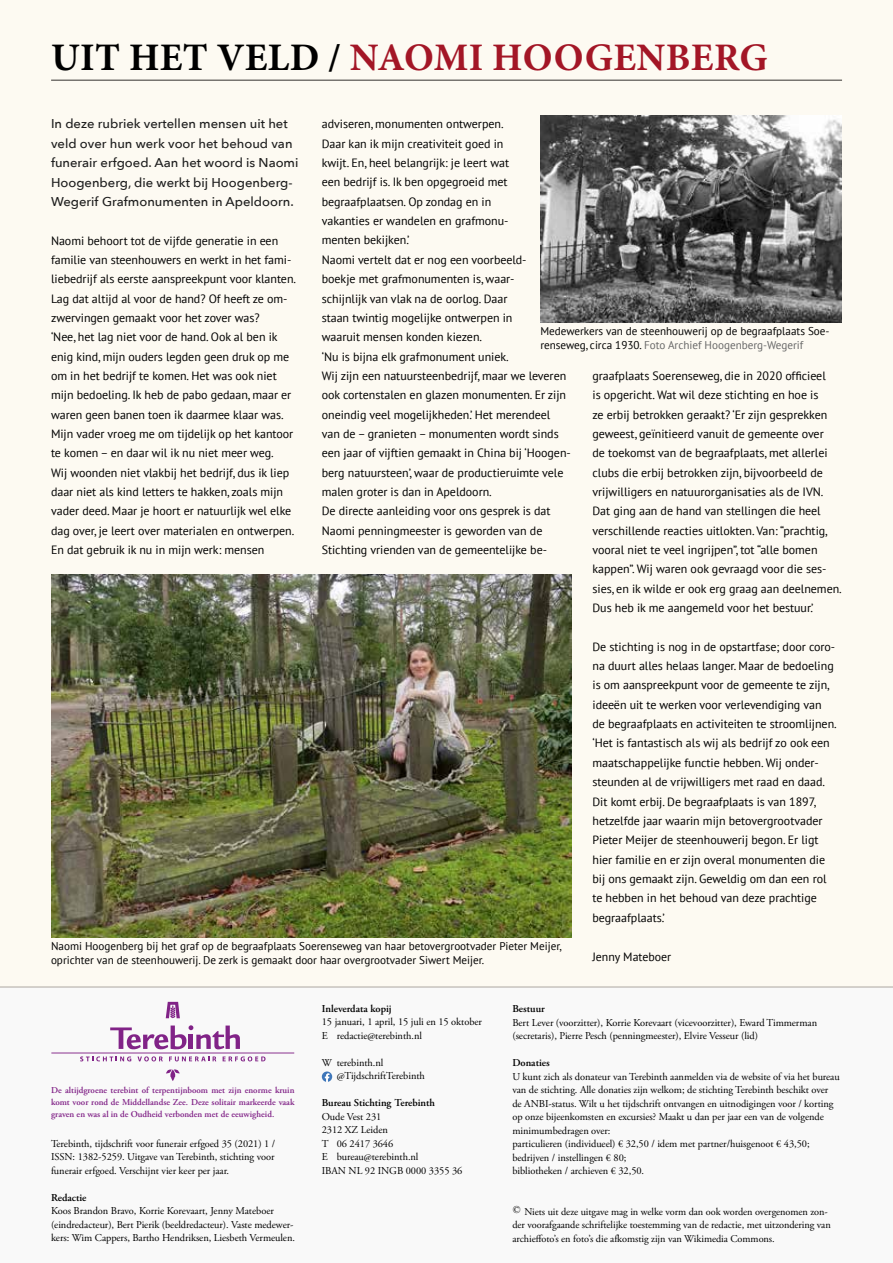
<style>
.page{position:relative;width:893px;height:1263px;background:#fff}
.page>*{position:absolute;margin:0;border:0;box-sizing:border-box;transform-origin:0 0}
.t1{font:700 39px "Minion Pro";letter-spacing:.01em;color:#a31626}
.t2{font:500 12.75px/19.4px "Avenir Next";color:#1e1e1e}
.t3{font:12px/19.4px "PT Sans";letter-spacing:-.005em;color:#000}
.t4{font:11.25px/13.5px "PT Sans";color:#000}
.t5{font:10.5px/13.5px "Adobe Garamond Pro";letter-spacing:-.005em;color:#000}
.t6{font:600 10.5px "Adobe Garamond Pro";color:#000}
.t7{font:10.35px/13.5px "Adobe Garamond Pro";letter-spacing:-.005em;color:#000}
.t8{font:600 9px/12px "Adobe Garamond Pro";color:#812387;text-align:justify}
.s1{color:#000}
.s2{color:#676767}
.s3{font-family:"Times New Roman";font-style:italic}
</style>
<div class="page">
<div style="left:0;top:0;width:893px;height:998px;background:#fdfaf2"></div>
<hr style="left:51px;top:80px;width:791px;height:1px;background:#353230">
<svg style="left:322px;top:1071px;width:10px;height:11px"></svg>
<svg style="left:166px;top:1002px;width:14px;height:16px"></svg>
<svg style="left:166px;top:1069px;width:14px;height:12px"></svg>
<svg style="left:51px;top:1025px;width:243px;height:37px"></svg>
<img style="left:51px;top:574px;width:520px;height:364px">
<img style="left:540px;top:116px;width:302px;height:207px">
<h1 class="t1" style="left:51px;top:30px;width:718px"><span class="s1">UIT HET VELD /</span> NAOMI HOOGENBERG</h1>
<p class="t2" style="left:51px;top:114px;width:249px">In deze rubriek vertellen mensen uit het veld over hun werk voor het behoud van funerair erfgoed. Aan het woord is Naomi Hoogenberg, die werkt bij Hoogenberg-Wegerif Grafmonumenten in Apeldoorn.</p>
<p class="t3" style="left:51px;top:230px;width:247px">Naomi behoort tot de vijfde generatie in een familie van steenhouwers en werkt in het fami&shy;liebedrijf als eerste aanspreekpunt voor klanten.<br>Lag dat altijd al voor de hand? Of heeft ze om&shy;zwervingen gemaakt voor het zover was?<br>‘Nee, het lag niet voor de hand. Ook al ben ik enig kind, mijn ouders legden geen druk op me om in het bedrijf te komen. Het was ook niet mijn bedoeling. Ik heb de pabo gedaan, maar er waren geen banen toen ik daarmee klaar was.<br>Mijn vader vroeg me om tijdelijk op het kantoor te komen – en daar wil ik nu niet meer weg.<br>Wij woonden niet vlakbij het bedrijf, dus ik liep daar niet als kind letters te hakken, zoals mijn vader deed. Maar je hoort er natuurlijk wel elke dag over, je leert over materialen en ontwerpen.<br>En dat gebruik ik nu in mijn werk: mensen</p>
<p class="t3" style="left:322px;top:114px;width:249px">adviseren, monumenten ontwerpen.<br>Daar kan ik mijn creativiteit goed in<br>kwijt. En, heel belangrijk: je leert wat<br>een bedrijf is. Ik ben opgegroeid met begraafplaatsen. Op zondag en in<br>vakanties er wandelen en grafmonu-<br>menten bekijken.’<br>Naomi vertelt dat er nog een voorbeeld-<br>boekje met grafmonumenten is, waar-<br>schijnlijk van vlak na de oorlog. Daar<br>staan twintig mogelijke ontwerpen in<br>waaruit mensen konden kiezen.<br>‘Nu is bijna elk grafmonument uniek.<br>Wij zijn een natuursteenbedrijf, maar we leveren ook cortenstalen en glazen monumenten. Er zijn oneindig veel mogelijkheden.’ Het merendeel van de – granieten – monumenten wordt sinds een jaar of vijftien gemaakt in China bij ‘Hoogen&shy;berg natuursteen’, waar de productieruimte vele malen groter is dan in Apeldoorn.<br>De directe aanleiding voor ons gesprek is dat Naomi penningmeester is geworden van de Stichting vrienden van de gemeentelijke be-</p>
<p class="t4" style="left:540px;top:324px;width:291px">Medewerkers van de steenhouwerij op de begraafplaats Soe&shy;renseweg, circa 1930. <span class="s2">Foto Archief Hoogenberg-Wegerif</span></p>
<p class="t3" style="left:592px;top:366px;width:251px">graafplaats Soerenseweg, die in 2020 officieel<br>is opgericht. Wat wil deze stichting en hoe is<br>ze erbij betrokken geraakt? ‘Er zijn gesprekken geweest, geïnitieerd vanuit de gemeente over<br>de toekomst van de begraafplaats, met allerlei clubs die erbij betrokken zijn, bijvoorbeeld de vrijwilligers en natuurorganisaties als de IVN.<br>Dat ging aan de hand van stellingen die heel verschillende reacties uitlokten. Van: “prachtig, vooral niet te veel ingrijpen”, tot “alle bomen kappen”. Wij waren ook gevraagd voor die ses&shy;sies, en ik wilde er ook erg graag aan deelnemen.<br>Dus heb ik me aangemeld voor het bestuur.’</p>
<p class="t3" style="left:592px;top:637px;width:246px">De stichting is nog in de opstartfase; door coro&shy;na duurt alles helaas langer. Maar de bedoeling is om aanspreekpunt voor de gemeente te zijn, ideeën uit te werken voor verlevendiging van de begraafplaats en activiteiten te stroomlijnen. ‘Het is fantastisch als wij als bedrijf zo ook een maatschappelijke functie hebben. Wij onder&shy;steunden al de vrijwilligers met raad en daad.<br>Dit komt erbij. De begraafplaats is van 1897, hetzelfde jaar waarin mijn betovergrootvader Pieter Meijer de steenhouwerij begon. Er ligt hier familie en er zijn overal monumenten die bij ons gemaakt zijn. Geweldig om dan een rol te hebben in het behoud van deze prachtige begraafplaats.’</p>
<p class="t3" style="left:592px;top:946px;width:80px">Jenny Mateboer</p>
<p class="t4" style="left:51px;top:939px;width:512px">Naomi Hoogenberg bij het graf op de begraafplaats Soerenseweg van haar betovergrootvader Pieter Meijer, oprichter van de steenhouwerij. De zerk is gemaakt door haar overgrootvader Siwert Meijer.</p>
<p class="t8" style="left:51px;top:1084px;width:245px">De altijdgroene terebint of terpentijnboom met zijn enorme kruin komt voor rond de Middellandse Zee. Deze solitair markeerde vaak graven en was al in de Oudheid verbonden met de eeuwigheid.</p>
<p class="t5" style="left:51px;top:1137px;width:226px;text-align:justify">Terebinth, tijdschrift voor funerair erfgoed 35 (2021) 1 / ISSN: 1382-5259. Uitgave van Terebinth, stichting voor funerair erfgoed. Verschijnt vier keer per jaar.</p>
<p class="t6" style="left:51px;top:1191px;width:37px">Redactie</p>
<p class="t5" style="left:51px;top:1204px;width:246px">Koos Brandon Bravo, Korrie Korevaart, Jenny Mateboer (eindredacteur), Bert Pierik (beeldredacteur). Vaste medewer&shy;kers: Wim Cappers, Bartho Hendriksen, Liesbeth Vermeulen.</p>
<p class="t6" style="left:322px;top:1002px;width:71px">Inleverdata kopij</p>
<p class="t5" style="left:322px;top:1016px;width:162px">15 januari, 1 april, 15 juli en 15 oktober<br>E redactie@terebinth.nl</p>
<p class="t5" style="left:337px;top:1056px;width:90px;text-indent:-15px">W terebinth.nl @TijdschriftTerebinth</p>
<p class="t6" style="left:322px;top:1097px;width:115px">Bureau Stichting Terebinth</p>
<p class="t5" style="left:322px;top:1110px;width:142px">Oude Vest 231<br>2312 XZ Leiden<br>T 06 2417 3646<br>E bureau@terebinth.nl<br>IBAN NL 92 INGB 0000 3355 36</p>
<p class="t6" style="left:512px;top:1003px;width:34px">Bestuur</p>
<p class="t5" style="left:512px;top:1016px;width:306px">Bert Lever (voorzitter), Korrie Korevaart (vicevoorzitter), Eward Timmerman (secretaris), Pierre Pesch (penningmeester), Elvire Vesseur (lid)</p>
<p class="t6" style="left:512px;top:1057px;width:39px">Donaties</p>
<p class="t5" style="left:512px;top:1070px;width:329px">U kunt zich als donateur van Terebinth aanmelden via de website of via het bureau van de stichting. Alle donaties zijn welkom; de stichting Terebinth beschikt over de ANBI-status. Wilt u het tijdschrift ontvangen en uitnodigingen voor / korting op onze bijeenkomsten en excursies? Maakt u dan per jaar een van de volgende minimumbedragen over:<br>particulieren (individueel) € 32,50 / idem met partner/huisgenoot € 43,50; bedrijven / instellingen € 80;<br>bibliotheken / archieven € 32,50.</p>
<p class="t7" style="left:512px;top:1205px;width:320px"><span class="s3">©</span> Niets uit deze uitgave mag in welke vorm dan ook worden overgenomen zon&shy;der voorafgaande schriftelijke toestemming van de redactie, met uitzondering van archieffoto’s en foto’s die afkomstig zijn van Wikimedia Commons.</p>
</div>
